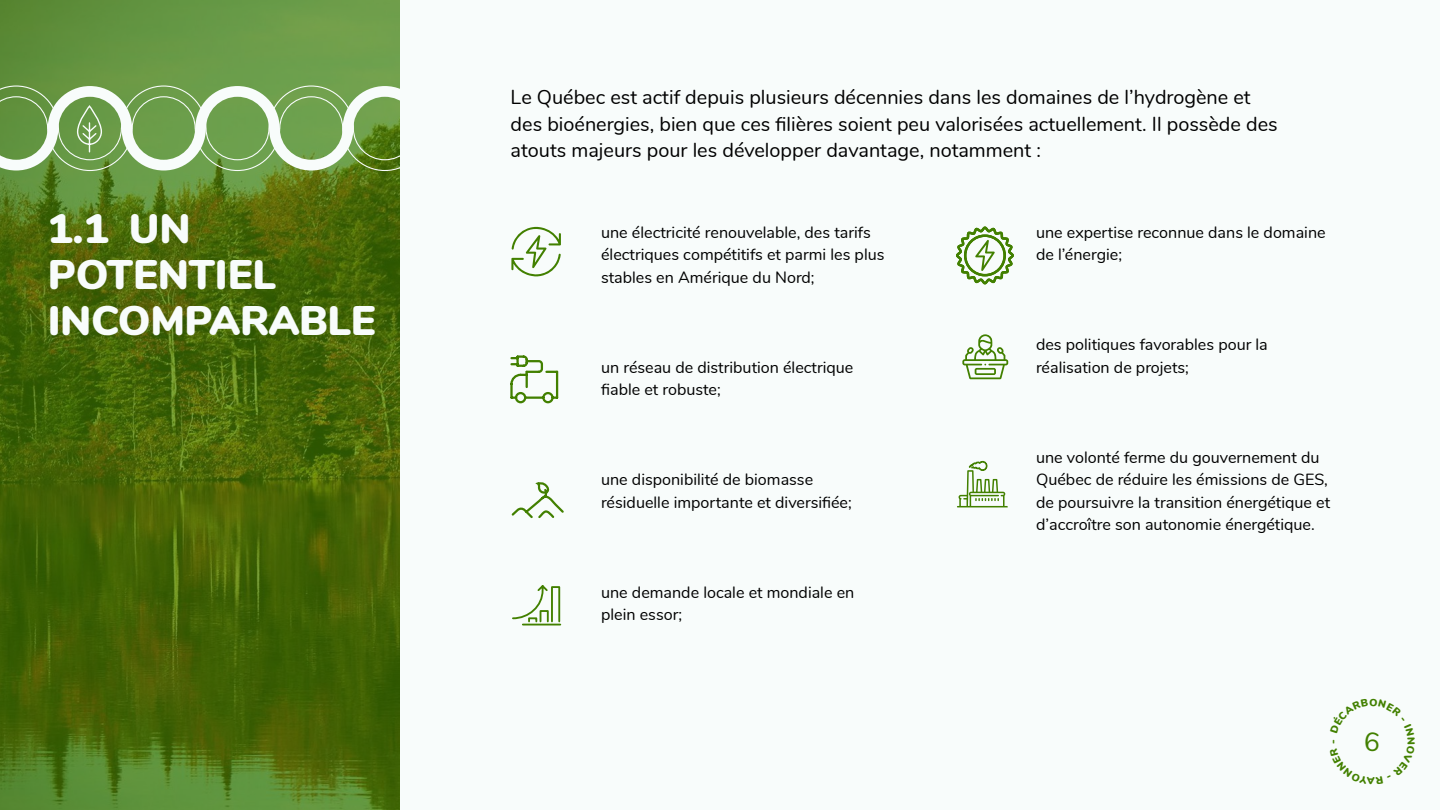
<style>
.page{position:relative;width:1440px;height:810px;background:#fff}
.page>*{position:absolute;margin:0;border:0;box-sizing:border-box;transform-origin:0 0}
.t1{font:900 41.25px/45.8px "Nunito";letter-spacing:-.01em;color:#f8fcfb}
.t2{font:26.25px "Nunito";color:#428000}
.t3{font:19.88px/26.6px "Nunito";color:#000}
.t4{font:16.12px/22.5px "Nunito";color:#000}
.t5{font:900 10.43px "Nunito";color:#428000}
</style>
<div class="page">
<svg style="left:0;top:0;width:400px;height:810px;background:#4c6e12"></svg>
<div style="left:400px;top:0;width:1040px;height:809px;background:#f8fcfb"></div>
<svg style="left:511px;top:227px;width:50px;height:49px"></svg>
<svg style="left:962px;top:334px;width:46px;height:45px"></svg>
<svg style="left:957px;top:460px;width:51px;height:47px"></svg>
<svg style="left:511px;top:482px;width:53px;height:37px"></svg>
<svg style="left:512px;top:585px;width:50px;height:41px"></svg>
<svg style="left:510px;top:355px;width:49px;height:49px"></svg>
<svg style="left:956px;top:227px;width:58px;height:57px"></svg>
<svg style="left:0;top:85px;width:400px;height:86px"></svg>
<p class="t3" style="left:511px;top:83px;width:769px">Le Québec est actif depuis plusieurs décennies dans les domaines de l’hydrogène et des bioénergies, bien que ces filières soient peu valorisées actuellement. Il possède des atouts majeurs pour les développer davantage, notamment :</p>
<h1 class="t1" style="left:48px;top:204px;width:329px">1.1 UN<br>POTENTIEL<br>INCOMPARABLE</h1>
<p class="t4" style="left:601px;top:220px;width:285px">une électricité renouvelable, des tarifs électriques compétitifs et parmi les plus stables en Amérique du Nord;</p>
<p class="t4" style="left:601px;top:355px;width:254px">un réseau de distribution électrique fiable et robuste;</p>
<p class="t4" style="left:601px;top:467px;width:252px">une disponibilité de biomasse résiduelle importante et diversifiée;</p>
<p class="t4" style="left:601px;top:580px;width:255px">une demande locale et mondiale en plein essor;</p>
<p class="t4" style="left:1036px;top:220px;width:291px">une expertise reconnue dans le domaine de l’énergie;</p>
<p class="t4" style="left:1036px;top:332px;width:233px">des politiques favorables pour la réalisation de projets;</p>
<p class="t4" style="left:1036px;top:445px;width:296px">une volonté ferme du gouvernement du Québec de réduire les émissions de GES, de poursuivre la transition énergétique et d’accroître son autonomie énergétique.</p>
<p class="t5" style="left:1325px;top:744px;width:6px;rotate:-90deg">-</p>
<h2 class="t2" style="left:1364px;top:722px;width:17px">6</h2>
</div>
